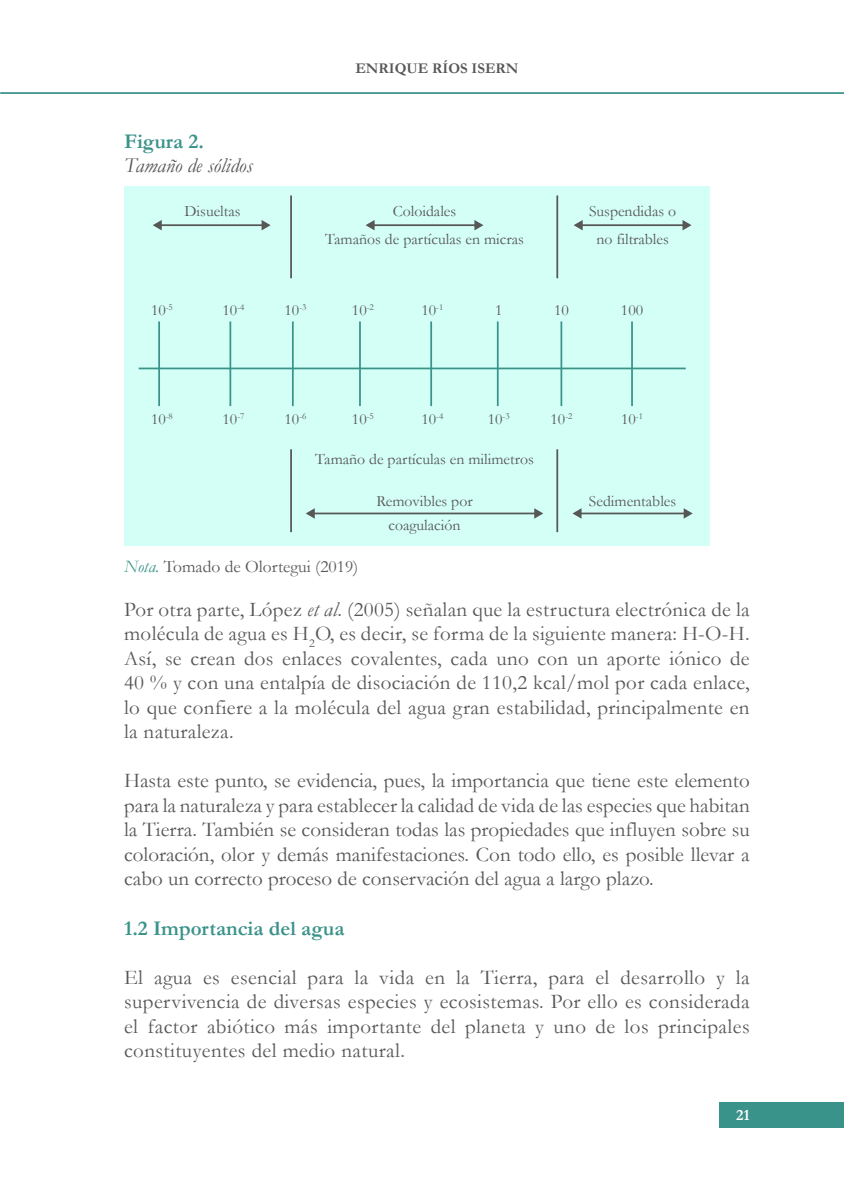
<style>
.page{position:relative;width:844px;height:1191px;background:#fff}
.page>*{position:absolute;margin:0;border:0;box-sizing:border-box;transform-origin:0 0}
.t1{font:21px/24.5px "Garamond";letter-spacing:.015em;color:#575756;text-align:justify}
.t2{font:700 21px "Garamond";color:#3a938a}
.t3{font:italic 21px "Garamond";color:#575756}
.t4{font:17.5px "Garamond";color:#575756}
.t5{font:15.75px "Garamond";color:#575756}
.t6{font:700 15.75px "Garamond";color:#fff}
.t7{font:700 14.88px "Garamond";color:#575756}
.s1{font-style:italic;color:#3a938a}
.s2{font-style:italic}
</style>
<div class="page">
<hr style="left:0;top:92px;width:843px;height:2px;background:#3a938a">
<div style="left:719px;top:1102px;width:124px;height:26px;background:#3a938a"></div>
<div style="left:124px;top:186px;width:585px;height:359px;background:#d4fff7"></div>
<hr style="left:160px;top:224px;width:103px;height:2px;background:#575756">
<svg style="left:153px;top:220px;width:9px;height:10px"></svg>
<svg style="left:261px;top:220px;width:9px;height:10px"></svg>
<hr style="left:373px;top:224px;width:103px;height:2px;background:#575756">
<svg style="left:365px;top:220px;width:9px;height:10px"></svg>
<svg style="left:474px;top:220px;width:9px;height:10px"></svg>
<hr style="left:313px;top:512px;width:222px;height:2px;background:#575756">
<svg style="left:306px;top:508px;width:9px;height:11px"></svg>
<svg style="left:534px;top:508px;width:9px;height:11px"></svg>
<hr style="left:580px;top:512px;width:105px;height:2px;background:#575756">
<svg style="left:572px;top:508px;width:9px;height:11px"></svg>
<svg style="left:683px;top:508px;width:9px;height:11px"></svg>
<hr style="left:581px;top:224px;width:102px;height:2px;background:#575756">
<svg style="left:573px;top:220px;width:9px;height:10px"></svg>
<svg style="left:682px;top:220px;width:9px;height:10px"></svg>
<hr style="left:290px;top:195px;width:2px;height:83px;background:#575756">
<hr style="left:292px;top:321px;width:1px;height:85px;background:#3a9389">
<hr style="left:158px;top:321px;width:2px;height:85px;background:#3a9389">
<hr style="left:229px;top:321px;width:2px;height:85px;background:#3a9389">
<hr style="left:359px;top:321px;width:2px;height:85px;background:#3a9389">
<hr style="left:430px;top:321px;width:2px;height:85px;background:#3a9389">
<hr style="left:496px;top:321px;width:2px;height:85px;background:#3a9389">
<hr style="left:560px;top:321px;width:2px;height:85px;background:#3a9389">
<hr style="left:631px;top:321px;width:1px;height:85px;background:#3a9389">
<hr style="left:139px;top:367px;width:546px;height:2px;background:#3a9389">
<hr style="left:556px;top:195px;width:2px;height:83px;background:#575756">
<hr style="left:290px;top:449px;width:2px;height:83px;background:#575756">
<hr style="left:556px;top:449px;width:2px;height:83px;background:#575756">
<p class="t2" style="left:124px;top:127px;width:81px">Figura 2.</p>
<p class="t3" style="left:124px;top:151px;width:130px">Tamaño de sólidos</p>
<p class="t7" style="left:355px;top:58px;width:165px">ENRIQUE RÍOS ISERN</p>
<p class="t5" style="left:184px;top:201px;width:58px">Disueltas</p>
<p class="t5" style="left:392px;top:201px;width:65px">Coloidales</p>
<p class="t5" style="left:589px;top:201px;width:89px">Suspendidas o</p>
<p class="t5" style="left:325px;top:229px;width:200px">Tamaños de partículas en micras</p>
<p class="t5" style="left:596px;top:229px;width:74px">no filtrables</p>
<p class="t5" style="left:151px;top:300px;width:23px">10<sup>-5</sup></p>
<p class="t5" style="left:222px;top:300px;width:23px">10<sup>-4</sup></p>
<p class="t5" style="left:284px;top:300px;width:23px">10<sup>-3</sup></p>
<p class="t5" style="left:352px;top:300px;width:23px">10<sup>-2</sup></p>
<p class="t5" style="left:421px;top:300px;width:23px">10<sup>-1</sup></p>
<p class="t5" style="left:495px;top:300px;width:9px">1</p>
<p class="t5" style="left:554px;top:300px;width:16px">10</p>
<p class="t5" style="left:620px;top:300px;width:24px">100</p>
<p class="t5" style="left:151px;top:408px;width:23px">10<sup>-8</sup></p>
<p class="t5" style="left:222px;top:408px;width:23px">10<sup>-7</sup></p>
<p class="t5" style="left:284px;top:408px;width:23px">10<sup>-6</sup></p>
<p class="t5" style="left:352px;top:408px;width:23px">10<sup>-5</sup></p>
<p class="t5" style="left:421px;top:408px;width:23px">10<sup>-4</sup></p>
<p class="t5" style="left:487px;top:408px;width:23px">10<sup>-3</sup></p>
<p class="t5" style="left:621px;top:408px;width:23px">10<sup>-1</sup></p>
<p class="t5" style="left:550px;top:408px;width:23px">10<sup>-2</sup></p>
<p class="t5" style="left:315px;top:448px;width:220px">Tamaño de partículas en milimetros</p>
<p class="t5" style="left:376px;top:491px;width:98px">Removibles por</p>
<p class="t4" style="left:124px;top:554px;width:236px"><span class="s1">Nota.</span> Tomado de Olortegui (2019)</p>
<p class="t5" style="left:388px;top:514px;width:74px">coagulación</p>
<p class="t5" style="left:588px;top:491px;width:89px">Sedimentables</p>
<p class="t1" style="left:124px;top:596px;width:627px">Por otra parte, López <span class="s2">et al</span>. (2005) señalan que la estructura electrónica de la molécula de agua es H<sub>2</sub>O, es decir, se forma de la siguiente manera: H-O-H.<br>Así, se crean dos enlaces covalentes, cada uno con un aporte iónico de 40 % y con una entalpía de disociación de 110,2 kcal/mol por cada enlace, lo que confiere a la molécula del agua gran estabilidad, principalmente en la naturaleza.</p>
<p class="t1" style="left:124px;top:768px;width:627px">Hasta este punto, se evidencia, pues, la importancia que tiene este elemento para la naturaleza y para establecer la calidad de vida de las especies que habitan la Tierra. También se consideran todas las propiedades que influyen sobre su coloración, olor y demás manifestaciones. Con todo ello, es posible llevar a cabo un correcto proceso de conservación del agua a largo plazo.</p>
<p class="t2" style="left:124px;top:913px;width:222px">1.2 Importancia del agua</p>
<p class="t1" style="left:124px;top:964px;width:627px">El agua es esencial para la vida en la Tierra, para el desarrollo y la supervivencia de diversas especies y ecosistemas. Por ello es considerada el factor abiótico más importante del planeta y uno de los principales constituyentes del medio natural.</p>
<p class="t6" style="left:736px;top:1104px;width:15px">21</p>
</div>
